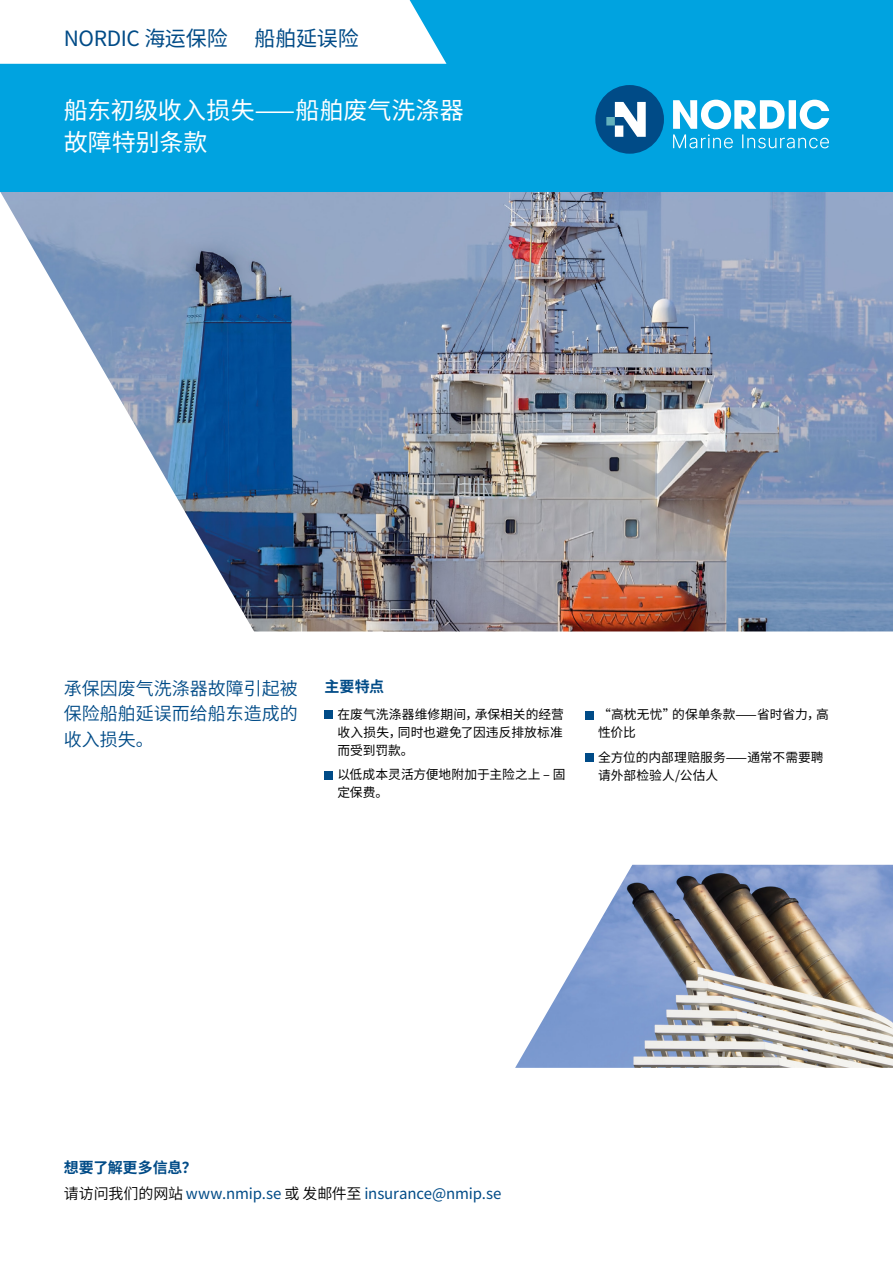
<style>
.page{position:relative;width:893px;height:1263px;background:#fff}
.page>*{position:absolute;margin:0;border:0;box-sizing:border-box;transform-origin:0 0}
.t1{font:24px/31.5px "Source Han Sans CN";color:#fff}
.t2{font:21px "Source Han Sans CN";letter-spacing:-.015em;color:#004b87}
.t3{font:18px/25.5px "Source Han Sans CN";color:#004b87;text-align:justify}
.t4{font:15px/26.5px "Source Han Sans CN";letter-spacing:-.01em;color:#004b87}
.t5{font:700 15px "Source Han Sans CN";color:#004b87}
.t6{font:12.75px/18px "Source Han Sans CN";color:#000}
.s1{font-weight:700}
.s2{color:#000}
</style>
<div class="page">
<img style="left:0;top:191px;width:893px;height:440px">
<div style="left:0;top:0;width:893px;height:191px;background:#00a3e0"></div>
<div style="left:0;top:0;width:446px;height:64px;background:#fff"></div>
<img style="left:515px;top:865px;width:378px;height:203px">
<div style="left:325px;top:710px;width:8px;height:9px;background:#004b87"></div>
<div style="left:325px;top:771px;width:8px;height:8px;background:#004b87"></div>
<div style="left:585px;top:711px;width:9px;height:8px;background:#004b87"></div>
<div style="left:585px;top:753px;width:9px;height:9px;background:#004b87"></div>
<svg style="left:673px;top:100px;width:156px;height:48px"></svg>
<div style="left:595px;top:85px;width:69px;height:69px;background:#004b87;border-radius:50%"></div>
<svg style="left:606px;top:102px;width:40px;height:35px"></svg>
<h2 class="t2" style="left:64px;top:27px;width:165px">NORDIC 海运保险</h2>
<h2 class="t2" style="left:254px;top:27px;width:106px">船舶延误险</h2>
<h1 class="t1" style="left:64px;top:95px;width:401px">船东初级收入损失——船舶废气洗涤器故障特别条款</h1>
<h3 class="t3" style="left:64px;top:676px;width:235px">承保因废气洗涤器故障引起被保险船舶延误而给船东造成的收入损失。</h3>
<p class="t5" style="left:325px;top:678px;width:61px">主要特点</p>
<p class="t6" style="left:337px;top:705px;width:228px;text-align:justify">在废气洗涤器维修期间，承保相关的经营收入损失，同时也避免了因违反排放标准而受到罚款。</p>
<p class="t6" style="left:337px;top:766px;width:230px">以低成本灵活方便地附加于主险之上 – 固定保费。</p>
<p class="t6" style="left:598px;top:706px;width:232px">“高枕无忧”的保单条款——省时省力，高性价比</p>
<p class="t6" style="left:598px;top:748px;width:227px">全方位的内部理赔服务——通常不需要聘请外部检验人/公估人</p>
<p class="t4" style="left:64px;top:1154px;width:439px"><span class="s1">想要了解更多信息？<br></span><span class="s2">请访问我们的网站</span> www.nmip.se <span class="s2">或 发邮件至</span> insurance@nmip.se</p>
</div>
